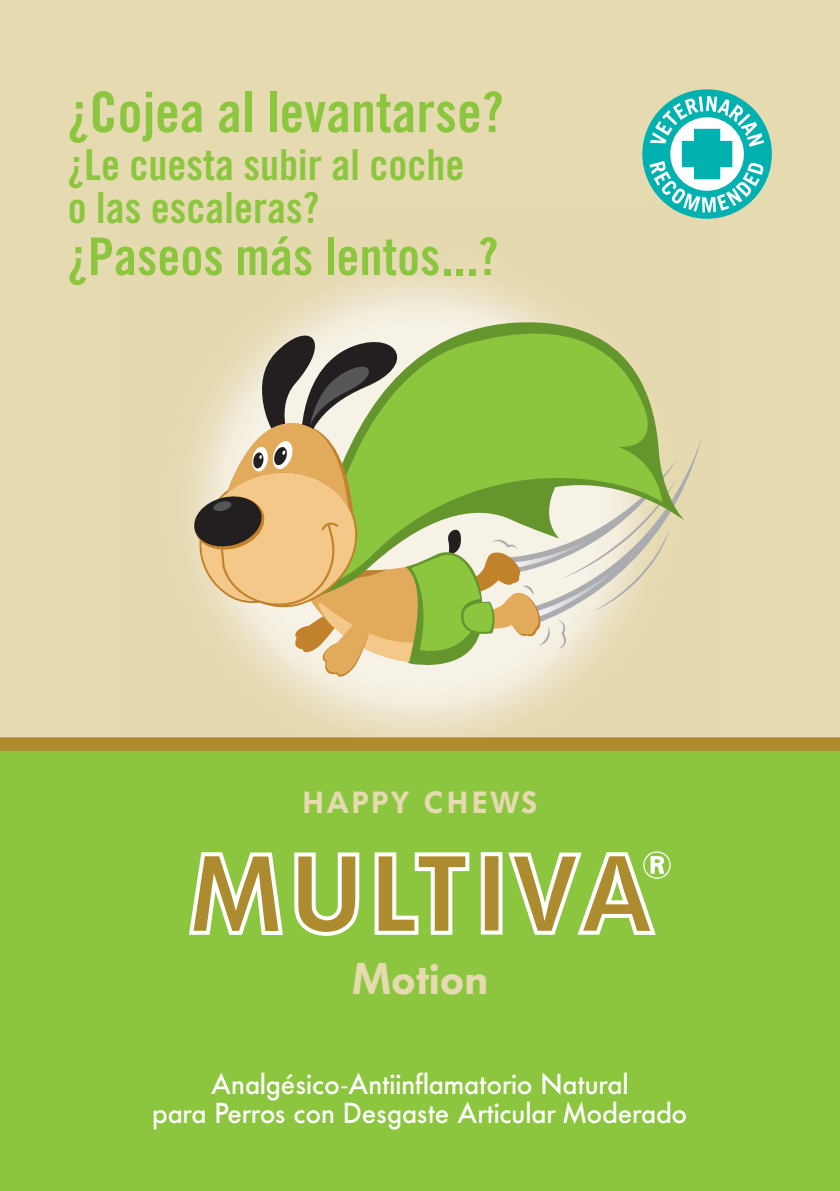
<style>
.page{position:relative;width:840px;height:1191px;background:#fff}
.page>*{position:absolute;margin:0;border:0;box-sizing:border-box;transform-origin:0 0}
.t1{font:56px "Trade Gothic Bold Cond Twenty";color:#8cc63f}
.t2{font:52px "Trade Gothic Bold Cond Twenty";color:#8cc63f}
.t3{font:600 44px "Futura BQ";color:#e5dab0}
.t4{font:42.8px/42.8px "Trade Gothic Bold Cond Twenty";color:#8cc63f}
.t5{font:600 30.4px "Futura BQ";letter-spacing:.1em;color:#e5dab0}
.t6{font:500 28.8px/28.8px "Futura BQ";color:#fff;text-align:center}
</style>
<div class="page">
<div style="left:0;top:0;width:839px;height:860px;background:#e5dab0"></div>
<img style="left:270px;top:213px;width:447px;height:522px">
<div style="left:0;top:737px;width:839px;height:454px;background:#8cc63f"></div>
<svg style="left:189px;top:852px;width:94px;height:83px"></svg>
<svg style="left:294px;top:852px;width:65px;height:84px"></svg>
<svg style="left:374px;top:852px;width:95px;height:82px"></svg>
<svg style="left:480px;top:852px;width:22px;height:82px;background:#ccbb82"></svg>
<svg style="left:508px;top:851px;width:162px;height:84px"></svg>
<div style="left:0;top:737px;width:839px;height:13px;background:#ad8b2f"></div>
<div style="left:642px;top:89px;width:129px;height:130px;background:#00b1b0;border-radius:50%"></div>
<svg style="left:649px;top:96px;width:114px;height:116px"></svg>
<svg style="left:293px;top:312px;width:369px;height:6px"></svg>
<svg style="left:191px;top:318px;width:511px;height:360px"></svg>
<h1 class="t1" style="left:68px;top:92px;width:437px">¿Cojea al levantarse?</h1>
<h3 class="t4" style="left:68px;top:147px;width:398px">¿Le cuesta subir al coche o las escaleras?</h3>
<h2 class="t2" style="left:68px;top:237px;width:432px">¿Paseos más lentos...?</h2>
<p class="t5" style="left:302px;top:790px;width:236px">HAPPY CHEWS</p>
<h3 class="t3" style="left:351px;top:960px;width:138px">Motion</h3>
<p class="t6" style="left:152px;top:1071px;width:536px">Analgésico-Antiinflamatorio Natural<br>para Perros con Desgaste Articular Moderado</p>
</div>
